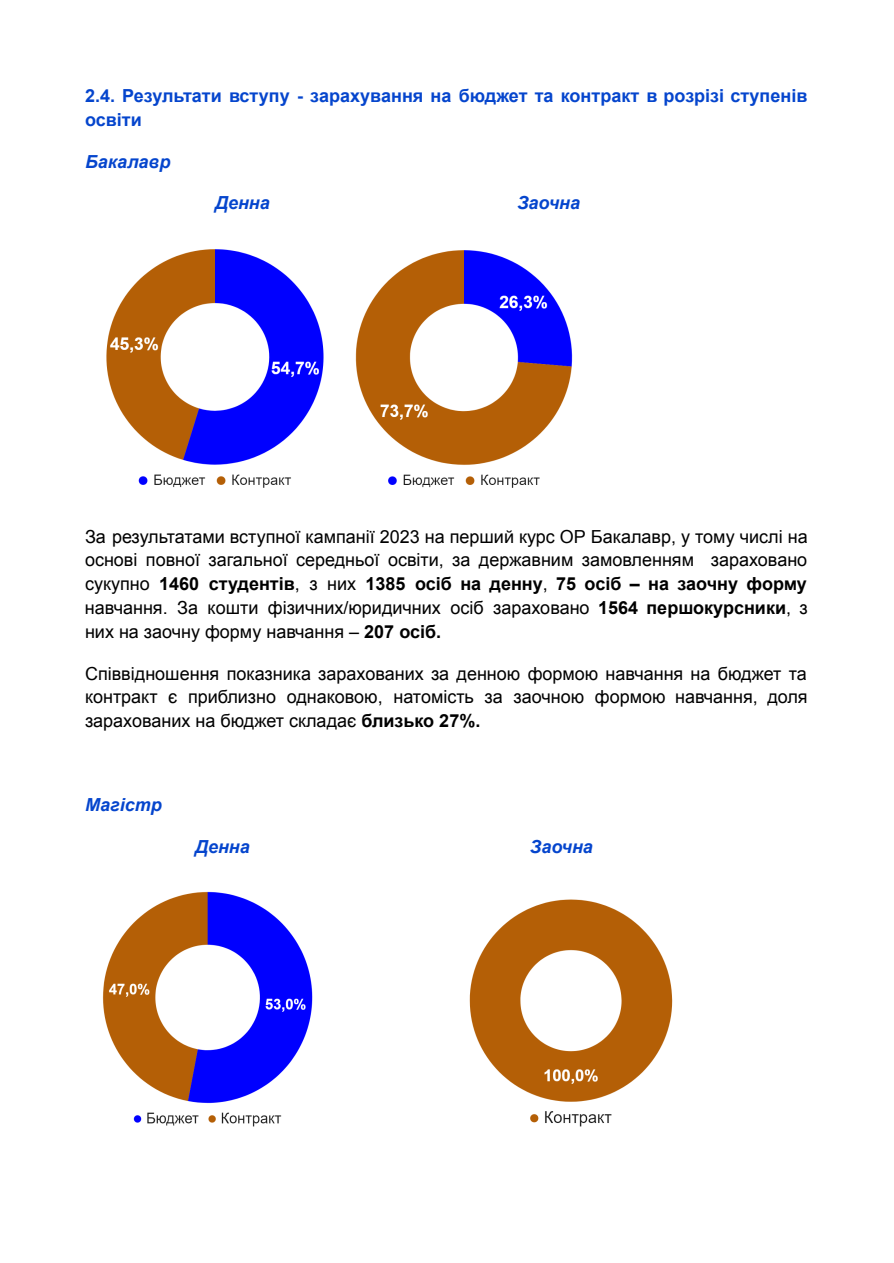
<style>
.page{position:relative;width:894px;height:1263px;background:#fff}
.page>*{position:absolute;margin:0;border:0;box-sizing:border-box;transform-origin:0 0}
.t1{font:18px/23.9px "Arial";color:#000;text-align:justify}
.t2{font:700 18px/23.9px "Arial";color:#0545cd}
.t3{font:italic 700 18px "Arial";color:#0545cd}
.s1{font-weight:700}
</style>
<div class="page">
<img style="left:106px;top:249px;width:218px;height:239px">
<img style="left:355px;top:250px;width:218px;height:238px">
<img style="left:102px;top:891px;width:211px;height:236px">
<img style="left:469px;top:899px;width:204px;height:228px">
<p class="t2" style="left:85px;top:84px;width:724px">2.4. Результати вступу - зарахування на бюджет та контракт в розрізі ступенів освіти</p>
<p class="t3" style="left:85px;top:149px;width:87px">Бакалавр</p>
<p class="t3" style="left:215px;top:191px;width:56px">Денна</p>
<p class="t3" style="left:517px;top:191px;width:65px">Заочна</p>
<p class="t1" style="left:85px;top:525px;width:724px">За результатами вступної кампанії 2023 на перший курс ОР Бакалавр, у тому числі на основі повної загальної середньої освіти, за державним замовленням зараховано сукупно <span class="s1">1460 студентів</span>, з них <span class="s1">1385 осіб на денну</span>, <span class="s1">75 осіб – на заочну форму </span>навчання. За кошти фізичних/юридичних осіб зараховано <span class="s1">1564 першокурсники</span>, з них на заочну форму навчання – <span class="s1">207 осіб.</span></p>
<p class="t1" style="left:85px;top:662px;width:724px">Співвідношення показника зарахованих за денною формою навчання на бюджет та контракт є приблизно однаковою, натомість за заочною формою навчання, доля зарахованих на бюджет складає <span class="s1">близько 27%.</span></p>
<p class="t3" style="left:85px;top:793px;width:78px">Магістр</p>
<p class="t3" style="left:195px;top:834px;width:56px">Денна</p>
<p class="t3" style="left:530px;top:834px;width:65px">Заочна</p>
</div>
